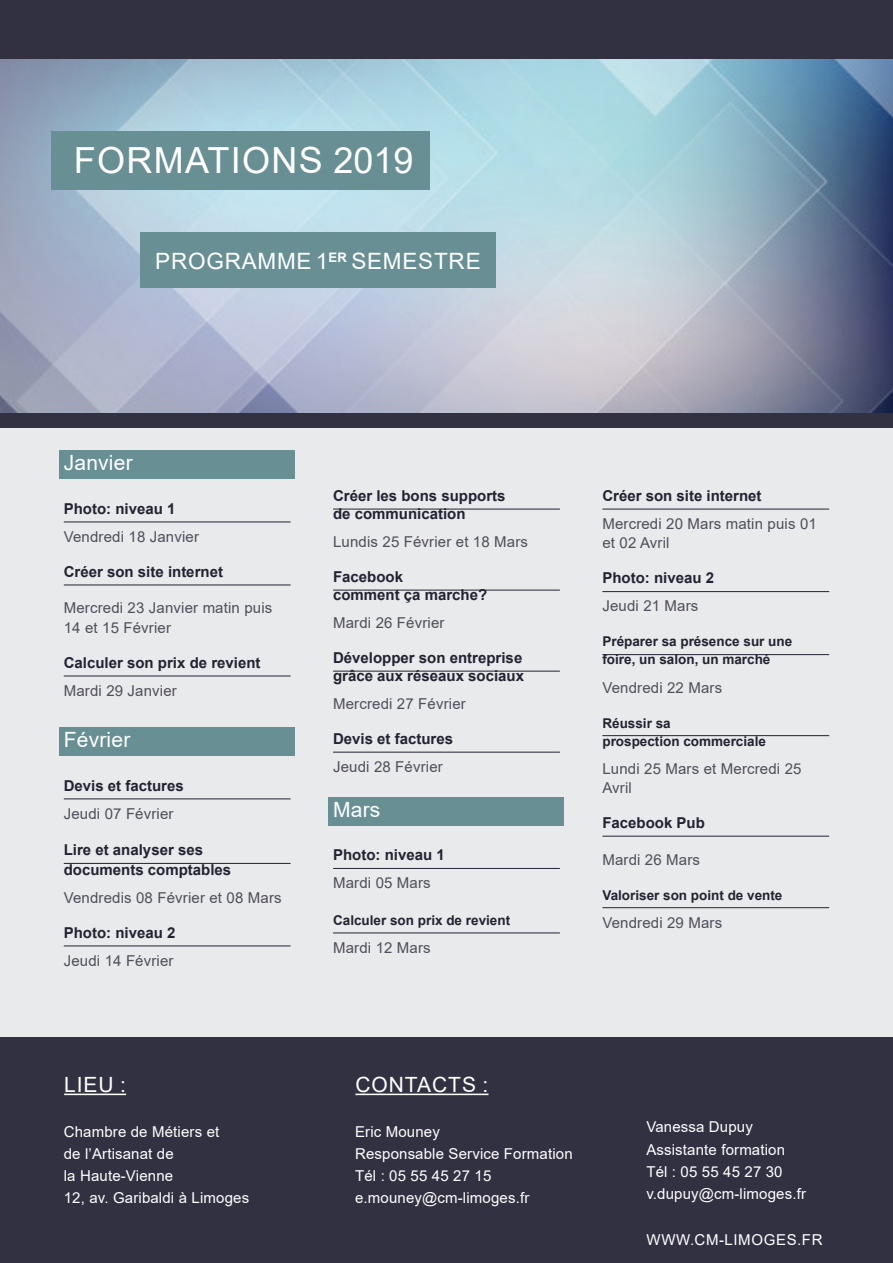
<style>
.page{position:relative;width:893px;height:1263px;background:#e9eaeb}
.page>*{position:absolute;margin:0;border:0;box-sizing:border-box;transform-origin:0 0}
.formation{font:36px "Arial";letter-spacing:.035em;color:#fff}
.TITRE{font:22.5px "Arial";letter-spacing:.035em;color:#fff}
.mois_calendrier{font:21px "Arial";letter-spacing:.01em;color:#fff}
.lieu_contact{font:21px "Arial";letter-spacing:.045em;color:#fff}
.date_calendrier{font:15px/19.5px "Arial";letter-spacing:.01em;color:#4f4e5b}
.theme-calendrier{font:700 15px/18px "Arial";color:#232232}
.contacts{font:15px "Arial";letter-spacing:.01em;color:#fff}
.contacts_noms{font:15px "Arial";letter-spacing:.01em;color:#fff}
.lieu_contact-2{font:15px "Arial";letter-spacing:.045em;color:#fff}
.theme-calendrier-2{font:700 13.5px/18px "Arial";color:#232232}
</style>
<div class="page">
<div style="left:0;top:391px;width:893px;height:36px;background:#323141"></div>
<img style="left:0;top:59px;width:893px;height:353px">
<div style="left:0;top:4px;width:893px;height:55px;background:#323141"></div>
<div style="left:0;top:0;width:893px;height:43px;background:#323141"></div>
<div style="left:0;top:1037px;width:893px;height:226px;background:#323141"></div>
<div style="left:140px;top:232px;width:355px;height:56px;background:#689094"></div>
<div style="left:51px;top:131px;width:379px;height:59px;background:#689094"></div>
<hr style="left:64px;top:1093px;width:62px;height:2px;background:#fff">
<hr style="left:355px;top:1093px;width:133px;height:2px;background:#fff">
<div style="left:60px;top:451px;width:235px;height:28px;background:#689094"></div>
<hr style="left:64px;top:522px;width:227px;height:1px;background:#232232">
<hr style="left:64px;top:585px;width:227px;height:1px;background:#232232">
<hr style="left:64px;top:676px;width:227px;height:1px;background:#232232">
<div style="left:60px;top:728px;width:235px;height:28px;background:#689094"></div>
<hr style="left:64px;top:798px;width:227px;height:1px;background:#232232">
<hr style="left:64px;top:863px;width:227px;height:1px;background:#232232">
<hr style="left:64px;top:945px;width:227px;height:1px;background:#232232">
<hr style="left:333px;top:509px;width:227px;height:1px;background:#232232">
<hr style="left:333px;top:590px;width:227px;height:1px;background:#232232">
<hr style="left:333px;top:671px;width:227px;height:1px;background:#232232">
<hr style="left:333px;top:752px;width:227px;height:1px;background:#232232">
<div style="left:329px;top:797px;width:235px;height:28px;background:#689094"></div>
<hr style="left:333px;top:868px;width:227px;height:1px;background:#232232">
<hr style="left:333px;top:932px;width:227px;height:1px;background:#232232">
<hr style="left:602px;top:509px;width:227px;height:1px;background:#232232">
<hr style="left:602px;top:591px;width:227px;height:1px;background:#232232">
<hr style="left:602px;top:654px;width:227px;height:1px;background:#232232">
<hr style="left:602px;top:735px;width:227px;height:1px;background:#232232">
<hr style="left:602px;top:836px;width:227px;height:1px;background:#232232">
<hr style="left:602px;top:907px;width:227px;height:1px;background:#232232">
<p class="formation" style="left:74px;top:136px;width:341px">FORMATIONS 2019</p>
<p class="TITRE" style="left:155px;top:246px;width:327px">PROGRAMME 1<sup>ER</sup> SEMESTRE</p>
<p class="mois_calendrier" style="left:64px;top:448px;width:70px">Janvier</p>
<p class="theme-calendrier" style="left:64px;top:500px;width:113px">Photo: niveau 1</p>
<p class="date_calendrier" style="left:64px;top:527px;width:137px">Vendredi 18 Janvier</p>
<p class="theme-calendrier" style="left:64px;top:563px;width:161px">Créer son site internet</p>
<p class="date_calendrier" style="left:64px;top:598px;width:210px">Mercredi 23 Janvier matin puis<br>14 et 15 Février</p>
<p class="theme-calendrier" style="left:64px;top:654px;width:198px">Calculer son prix de revient</p>
<p class="date_calendrier" style="left:64px;top:681px;width:115px">Mardi 29 Janvier</p>
<p class="mois_calendrier" style="left:64px;top:725px;width:68px">Février</p>
<p class="theme-calendrier" style="left:64px;top:777px;width:122px">Devis et factures</p>
<p class="date_calendrier" style="left:64px;top:804px;width:111px">Jeudi 07 Février</p>
<p class="theme-calendrier" style="left:64px;top:840px;width:169px;line-height:19.5px">Lire et analyser ses documents comptables</p>
<p class="date_calendrier" style="left:64px;top:888px;width:219px">Vendredis 08 Février et 08 Mars</p>
<p class="theme-calendrier" style="left:64px;top:924px;width:113px">Photo: niveau 2</p>
<p class="date_calendrier" style="left:64px;top:951px;width:111px">Jeudi 14 Février</p>
<p class="lieu_contact" style="left:64px;top:1070px;width:63px">LIEU :</p>
<p class="contacts" style="left:64px;top:1121px;width:157px">Chambre de Métiers et</p>
<p class="contacts" style="left:64px;top:1143px;width:111px">de l’Artisanat de</p>
<p class="contacts" style="left:64px;top:1165px;width:111px">la Haute-Vienne</p>
<p class="contacts" style="left:64px;top:1188px;width:187px">12, av. Garibaldi à Limoges</p>
<p class="theme-calendrier" style="left:333px;top:487px;width:174px">Créer les bons supports de communication</p>
<p class="date_calendrier" style="left:333px;top:532px;width:196px">Lundis 25 Février et 18 Mars</p>
<p class="theme-calendrier" style="left:333px;top:568px;width:156px">Facebook<br>comment ça marche?</p>
<p class="date_calendrier" style="left:333px;top:613px;width:113px">Mardi 26 Février</p>
<p class="theme-calendrier" style="left:333px;top:649px;width:192px">Développer son entreprise grâce aux réseaux sociaux</p>
<p class="date_calendrier" style="left:333px;top:694px;width:134px">Mercredi 27 Février</p>
<p class="theme-calendrier" style="left:333px;top:730px;width:122px">Devis et factures</p>
<p class="date_calendrier" style="left:333px;top:757px;width:111px">Jeudi 28 Février</p>
<p class="mois_calendrier" style="left:333px;top:795px;width:49px">Mars</p>
<p class="theme-calendrier" style="left:333px;top:846px;width:113px">Photo: niveau 1</p>
<p class="date_calendrier" style="left:333px;top:873px;width:99px">Mardi 05 Mars</p>
<p class="theme-calendrier-2" style="left:333px;top:911px;width:179px">Calculer son prix de revient</p>
<p class="date_calendrier" style="left:333px;top:938px;width:99px">Mardi 12 Mars</p>
<p class="theme-calendrier" style="left:602px;top:487px;width:161px">Créer son site internet</p>
<p class="date_calendrier" style="left:602px;top:514px;width:216px">Mercredi 20 Mars matin puis 01 et 02 Avril</p>
<p class="theme-calendrier" style="left:602px;top:569px;width:113px">Photo: niveau 2</p>
<p class="date_calendrier" style="left:602px;top:596px;width:98px">Jeudi 21 Mars</p>
<p class="theme-calendrier-2" style="left:602px;top:633px;width:191px">Préparer sa présence sur une foire, un salon, un marché</p>
<p class="date_calendrier" style="left:602px;top:677px;width:121px">Vendredi 22 Mars</p>
<p class="theme-calendrier-2" style="left:602px;top:714px;width:165px">Réussir sa<br>prospection commerciale</p>
<p class="date_calendrier" style="left:602px;top:758px;width:201px">Lundi 25 Mars et Mercredi 25<br>Avril</p>
<p class="theme-calendrier" style="left:602px;top:814px;width:104px">Facebook Pub</p>
<p class="date_calendrier" style="left:602px;top:849px;width:99px">Mardi 26 Mars</p>
<p class="theme-calendrier-2" style="left:602px;top:886px;width:182px">Valoriser son point de vente</p>
<p class="date_calendrier" style="left:602px;top:912px;width:121px">Vendredi 29 Mars</p>
<p class="lieu_contact" style="left:355px;top:1070px;width:135px">CONTACTS :</p>
<p class="contacts_noms" style="left:355px;top:1121px;width:86px">Eric Mouney</p>
<p class="contacts" style="left:355px;top:1143px;width:219px">Responsable Service Formation</p>
<p class="contacts" style="left:355px;top:1165px;width:138px">Tél : 05 55 45 27 15</p>
<p class="contacts" style="left:355px;top:1188px;width:176px">e.mouney@cm-limoges.fr</p>
<p class="contacts_noms" style="left:646px;top:1117px;width:108px">Vanessa Dupuy</p>
<p class="contacts" style="left:646px;top:1139px;width:140px">Assistante formation</p>
<p class="contacts" style="left:646px;top:1161px;width:138px">Tél : 05 55 45 27 30</p>
<p class="contacts" style="left:646px;top:1183px;width:161px">v.dupuy@cm-limoges.fr</p>
<p class="lieu_contact-2" style="left:647px;top:1229px;width:177px">WWW.CM-LIMOGES.FR</p>
</div>
